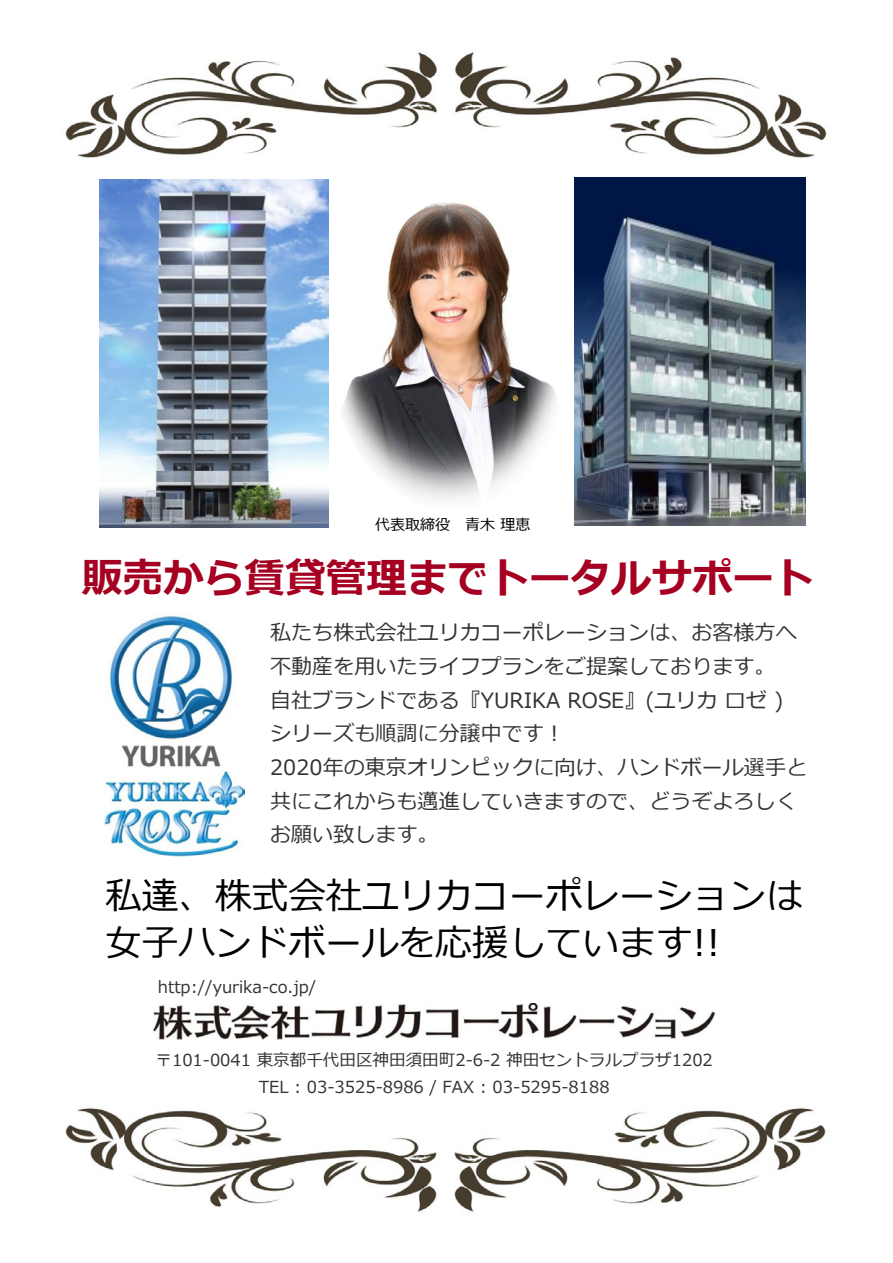
<style>
.page{position:relative;width:893px;height:1263px;background:#fff}
.page>*{position:absolute;margin:0;border:0;box-sizing:border-box;transform-origin:0 0}
.t1{font:700 40.65px "Meiryo";color:#a50021}
.t2{font:36.75px/46.8px "Meiryo";color:#000}
.t3{font:21px/33.6px "Meiryo";color:#333}
.t4{font:16.5px/27.2px "Meiryo";color:#333;text-align:center}
.t5{font:15px "Meiryo";color:#000}
</style>
<div class="page">
<img style="left:152px;top:1004px;width:564px;height:36px">
<img style="left:65px;top:52px;width:762px;height:106px">
<img style="left:65px;top:1107px;width:761px;height:105px">
<img style="left:105px;top:771px;width:140px;height:86px">
<img style="left:109px;top:615px;width:124px;height:153px">
<img style="left:329px;top:181px;width:242px;height:328px;border-radius:50%">
<img style="left:575px;top:177px;width:231px;height:349px">
<img style="left:99px;top:179px;width:229px;height:348px">
<p class="t5" style="left:375px;top:514px;width:157px">代表取締役 青木理恵</p>
<h1 class="t1" style="left:82px;top:550px;width:734px">販売から賃貸管理までトータルサポート</h1>
<p class="t3" style="left:270px;top:617px;width:538px">私たち株式会社ユリカコーポレーションは、お客様方へ不動産を用いたライフプランをご提案しております。<br>自社ブランドである『YURIKA ROSE』(ユリカ ロゼ )シリーズも順調に分譲中です！<br>2020年の東京オリンピックに向け、ハンドボール選手と共にこれからも邁進していきますので、どうぞよろしくお願い致します。</p>
<h2 class="t2" style="left:105px;top:874px;width:699px">私達、株式会社ユリカコーポレーションは女子ハンドボールを応援しています!!</h2>
<p class="t4" style="left:158px;top:974px;width:160px">http://yurika-co.jp/</p>
<p class="t4" style="left:155px;top:1047px;width:559px">〒101-0041 東京都千代田区神田須田町2-6-2 神田セントラルプラザ1202<br>TEL : 03-3525-8986 / FAX : 03-5295-8188</p>
</div>
